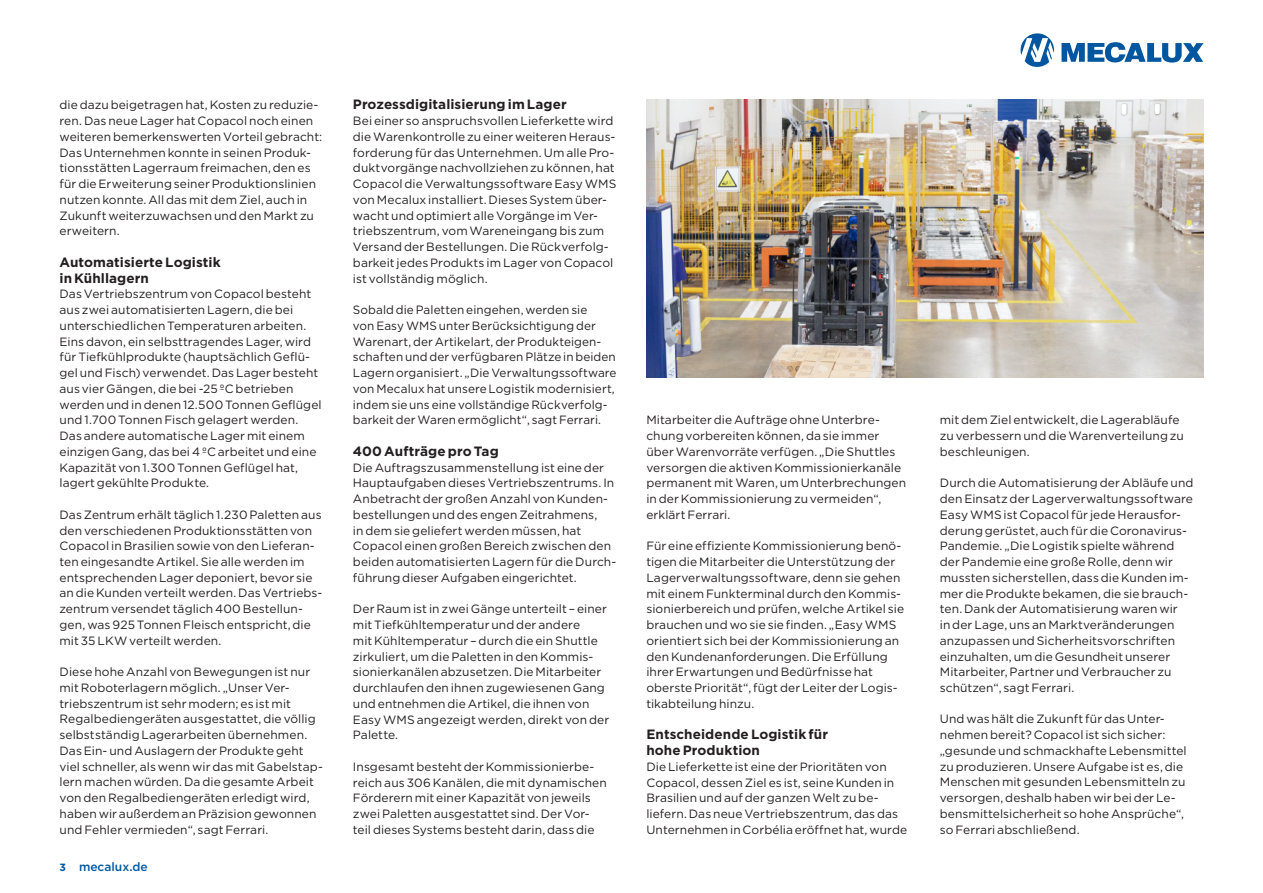
<style>
.page{position:relative;width:1263px;height:893px;background:#fff}
.page>*{position:absolute;margin:0;border:0;box-sizing:border-box;transform-origin:0 0}
.t1{font:700 13.5px/15.8px "Gotham";letter-spacing:.005em;color:#231f20}
.t2{font:12px/15.8px "Gotham";letter-spacing:.005em;color:#231f20}
.t3{font:500 12px "Gotham";color:#01579f}
.s1{font-weight:700;font-size:10.5px}
</style>
<div class="page">
<svg style="left:1020px;top:33px;width:34px;height:34px"></svg>
<svg style="left:1061px;top:42px;width:142px;height:21px"></svg>
<img style="left:646px;top:99px;width:557px;height:278px">
<p class="t2" style="left:60px;top:97px;width:264px">die dazu beigetragen hat, Kosten zu reduzie&shy;ren. Das neue Lager hat Copacol noch einen weiteren bemerkenswerten Vorteil gebracht:<br>Das Unternehmen konnte in seinen Produk&shy;tionsstätten Lagerraum freimachen, den es für die Erweiterung seiner Produktionslinien nutzen konnte. All das mit dem Ziel, auch in Zukunft weiterzuwachsen und den Markt zu erweitern.</p>
<p class="t1" style="left:60px;top:254px;width:163px">Automatisierte Logistik in Kühllagern</p>
<p class="t2" style="left:60px;top:286px;width:264px">Das Vertriebszentrum von Copacol besteht aus zwei automatisierten Lagern, die bei unterschiedlichen Temperaturen arbeiten.<br>Eins davon, ein selbsttragendes Lager, wird für Tiefkühlprodukte (hauptsächlich Geflü&shy;gel und Fisch) verwendet. Das Lager besteht aus vier Gängen, die bei -25 ºC betrieben werden und in denen 12.500 Tonnen Geflügel und 1.700 Tonnen Fisch gelagert werden.<br>Das andere automatische Lager mit einem einzigen Gang, das bei 4 ºC arbeitet und eine Kapazität von 1.300 Tonnen Geflügel hat, lagert gekühlte Produkte.</p>
<p class="t2" style="left:60px;top:506px;width:264px">Das Zentrum erhält täglich 1.230 Paletten aus den verschiedenen Produktionsstätten von Copacol in Brasilien sowie von den Lieferan&shy;ten eingesandte Artikel. Sie alle werden im entsprechenden Lager deponiert, bevor sie an die Kunden verteilt werden. Das Vertriebs&shy;zentrum versendet täglich 400 Bestellun&shy;gen, was 925 Tonnen Fleisch entspricht, die mit 35 LKW verteilt werden.</p>
<p class="t2" style="left:60px;top:664px;width:265px">Diese hohe Anzahl von Bewegungen ist nur mit Roboterlagern möglich. „Unser Ver&shy;triebszentrum ist sehr modern; es ist mit Regalbediengeräten ausgestattet, die völlig selbstständig Lagerarbeiten übernehmen.<br>Das Ein- und Auslagern der Produkte geht viel schneller, als wenn wir das mit Gabelstap&shy;lern machen würden. Da die gesamte Arbeit von den Regalbediengeräten erledigt wird, haben wir außerdem an Präzision gewonnen und Fehler vermieden“, sagt Ferrari.</p>
<p class="t3" style="left:60px;top:859px;width:90px"><span class="s1">3</span> mecalux.de</p>
<p class="t1" style="left:353px;top:96px;width:215px">Prozessdigitalisierung im Lager</p>
<p class="t2" style="left:353px;top:113px;width:265px">Bei einer so anspruchsvollen Lieferkette wird die Warenkontrolle zu einer weiteren Heraus&shy;forderung für das Unternehmen. Um alle Pro&shy;duktvorgänge nachvollziehen zu können, hat Copacol die Verwaltungssoftware Easy WMS von Mecalux installiert. Dieses System über&shy;wacht und optimiert alle Vorgänge im Ver&shy;triebszentrum, vom Wareneingang bis zum Versand der Bestellungen. Die Rückverfolg&shy;barkeit jedes Produkts im Lager von Copacol ist vollständig möglich.</p>
<p class="t2" style="left:353px;top:302px;width:265px">Sobald die Paletten eingehen, werden sie<br>von Easy WMS unter Berücksichtigung der Warenart, der Artikelart, der Produkteigen&shy;schaften und der verfügbaren Plätze in beiden Lagern organisiert. „Die Verwaltungssoftware von Mecalux hat unsere Logistik modernisiert, indem sie uns eine vollständige Rückverfolg&shy;barkeit der Waren ermöglicht“, sagt Ferrari.</p>
<p class="t1" style="left:353px;top:443px;width:147px">400 Aufträge pro Tag</p>
<p class="t2" style="left:353px;top:459px;width:265px">Die Auftragszusammenstellung ist eine der Hauptaufgaben dieses Vertriebszentrums. In Anbetracht der großen Anzahl von Kunden&shy;bestellungen und des engen Zeitrahmens,<br>in dem sie geliefert werden müssen, hat Copacol einen großen Bereich zwischen den beiden automatisierten Lagern für die Durch&shy;führung dieser Aufgaben eingerichtet.</p>
<p class="t2" style="left:353px;top:601px;width:258px">Der Raum ist in zwei Gänge unterteilt – einer mit Tiefkühltemperatur und der andere<br>mit Kühltemperatur – durch die ein Shuttle zirkuliert, um die Paletten in den Kommis&shy;sionierkanälen abzusetzen. Die Mitarbeiter durchlaufen den ihnen zugewiesenen Gang und entnehmen die Artikel, die ihnen von Easy WMS angezeigt werden, direkt von der Palette.</p>
<p class="t2" style="left:353px;top:758px;width:255px">Insgesamt besteht der Kommissionierbe&shy;reich aus 306 Kanälen, die mit dynamischen Förderern mit einer Kapazität von jeweils zwei Paletten ausgestattet sind. Der Vor&shy;teil dieses Systems besteht darin, dass die</p>
<p class="t2" style="left:646px;top:412px;width:261px">Mitarbeiter die Aufträge ohne Unterbre&shy;chung vorbereiten können, da sie immer über Warenvorräte verfügen. „Die Shuttles versorgen die aktiven Kommissionierkanäle permanent mit Waren, um Unterbrechungen in der Kommissionierung zu vermeiden“, erklärt Ferrari.</p>
<p class="t2" style="left:646px;top:538px;width:259px">Für eine effiziente Kommissionierung benö&shy;tigen die Mitarbeiter die Unterstützung der Lagerverwaltungssoftware, denn sie gehen mit einem Funkterminal durch den Kommis&shy;sionierbereich und prüfen, welche Artikel sie brauchen und wo sie sie finden. „Easy WMS orientiert sich bei der Kommissionierung an den Kundenanforderungen. Die Erfüllung ihrer Erwartungen und Bedürfnisse hat oberste Priorität“, fügt der Leiter der Logis&shy;tikabteilung hinzu.</p>
<p class="t1" style="left:646px;top:727px;width:183px">Entscheidende Logistik für hohe Produktion</p>
<p class="t2" style="left:646px;top:758px;width:262px">Die Lieferkette ist eine der Prioritäten von Copacol, dessen Ziel es ist, seine Kunden in Brasilien und auf der ganzen Welt zu be&shy;liefern. Das neue Vertriebszentrum, das das Unternehmen in Corbélia eröffnet hat, wurde</p>
<p class="t2" style="left:940px;top:412px;width:246px">mit dem Ziel entwickelt, die Lagerabläufe zu verbessern und die Warenverteilung zu beschleunigen.</p>
<p class="t2" style="left:940px;top:475px;width:255px">Durch die Automatisierung der Abläufe und den Einsatz der Lagerverwaltungssoftware Easy WMS ist Copacol für jede Herausfor&shy;derung gerüstet, auch für die Coronavirus-Pandemie. „Die Logistik spielte während der Pandemie eine große Rolle, denn wir mussten sicherstellen, dass die Kunden im&shy;mer die Produkte bekamen, die sie brauch&shy;ten. Dank der Automatisierung waren wir<br>in der Lage, uns an Marktveränderungen anzupassen und Sicherheitsvorschriften einzuhalten, um die Gesundheit unserer Mitarbeiter, Partner und Verbraucher zu schützen“, sagt Ferrari.</p>
<p class="t2" style="left:940px;top:711px;width:248px">Und was hält die Zukunft für das Unter&shy;nehmen bereit? Copacol ist sich sicher: „gesunde und schmackhafte Lebensmittel zu produzieren. Unsere Aufgabe ist es, die Menschen mit gesunden Lebensmitteln zu versorgen, deshalb haben wir bei der Le&shy;bensmittelsicherheit so hohe Ansprüche“, so Ferrari abschließend.</p>
</div>
